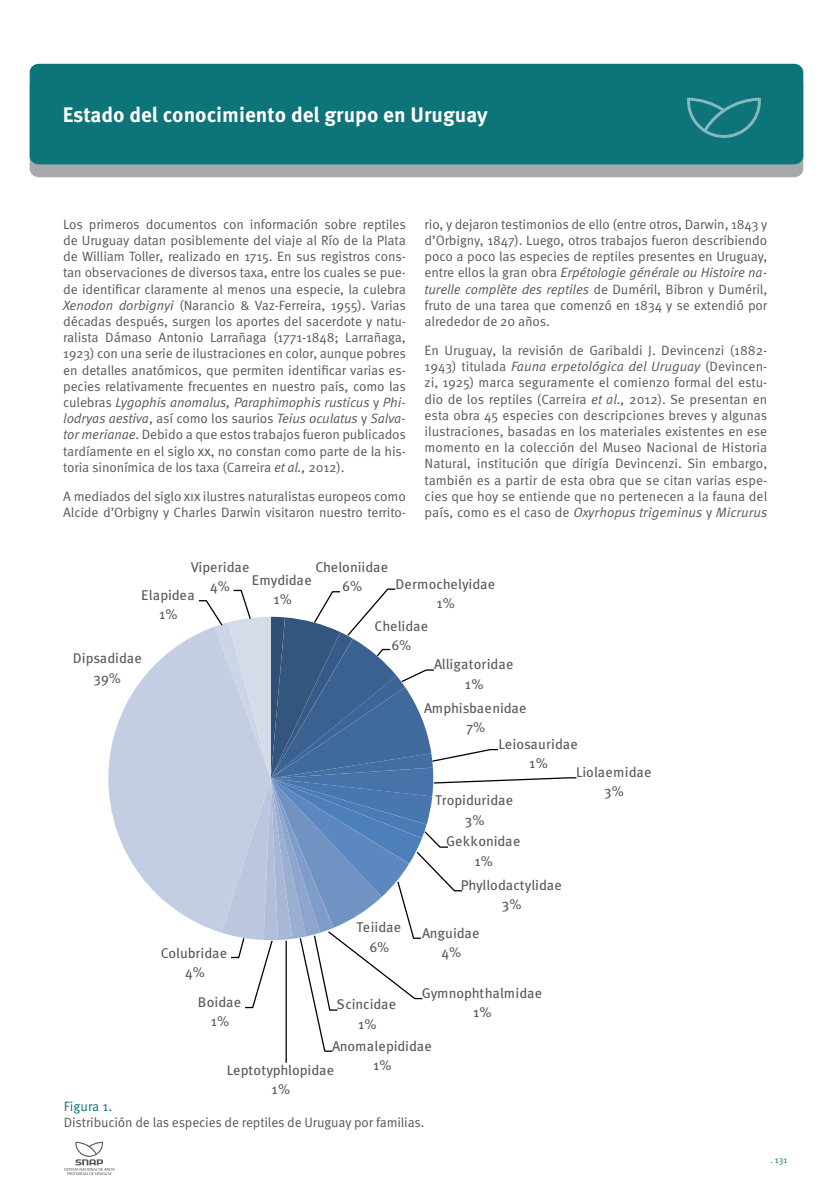
<style>
.page{position:relative;width:830px;height:1191px;background:#fff}
.page>*{position:absolute;margin:0;border:0;box-sizing:border-box;transform-origin:0 0}
.t1{font:700 21px "Meta Pro";color:#fff}
.t2{font:14.1px/19.2px "Meta Pro";color:#595959;text-align:center}
.t3{font:13.5px/16.2px "Meta Pro";letter-spacing:-.01em;color:#58585a;text-align:justify}
.t4{font:13.5px "Meta Pro";color:#0d7479}
.t5{font:9px "Meta Pro";color:#0d7479}
.s1{font-style:italic}
</style>
<div class="page">
<svg style="left:64px;top:1141px;width:51px;height:34px"></svg>
<svg style="left:108px;top:588px;width:469px;height:475px"></svg>
<div style="left:30px;top:77px;width:772px;height:100px;background:#a7a9ac;border-radius:9px"></div>
<div style="left:30px;top:64px;width:772px;height:100px;background:#0d7479;border-radius:9px"></div>
<svg style="left:687px;top:98px;width:73px;height:40px"></svg>
<h1 class="t1" style="left:63px;top:102px;width:426px">Estado del conocimiento del grupo en Uruguay</h1>
<p class="t3" style="left:63px;top:216px;width:344px">Los primeros documentos con información sobre reptiles de Uruguay datan posiblemente del viaje al Río de la Plata de William Toller, realizado en 1715. En sus registros cons&shy;tan observaciones de diversos taxa, entre los cuales se pue&shy;de identificar claramente al menos una especie, la culebra <span class="s1">Xenodon dorbignyi</span> (Narancio &amp; Vaz-Ferreira, 1955). Varias décadas después, surgen los aportes del sacerdote y natu&shy;ralista Dámaso Antonio Larrañaga (1771-1848; Larrañaga, 1923) con una serie de ilustraciones en color, aunque pobres en detalles anatómicos, que permiten identificar varias es&shy;pecies relativamente frecuentes en nuestro país, como las culebras <span class="s1">Lygophis anomalus, Paraphimophis rusticus</span> y <span class="s1">Phi&shy;lodryas aestiva</span>, así como los saurios <span class="s1">Teius oculatus</span> y <span class="s1">Salva&shy;tor merianae</span>. Debido a que estos trabajos fueron publicados tardíamente en el siglo xx, no constan como parte de la his&shy;toria sinonímica de los taxa (Carreira <span class="s1">et al.,</span> 2012).</p>
<p class="t3" style="left:63px;top:488px;width:344px">A mediados del siglo xix ilustres naturalistas europeos como<br>Alcide d’Orbigny y Charles Darwin visitaron nuestro territo-</p>
<p class="t3" style="left:424px;top:216px;width:344px">rio, y dejaron testimonios de ello (entre otros, Darwin, 1843 y d’Orbigny, 1847). Luego, otros trabajos fueron describiendo poco a poco las especies de reptiles presentes en Uruguay, entre ellos la gran obra <span class="s1">Erpétologie générale ou Histoire na&shy;turelle complète des reptiles</span> de Duméril, Bibron y Duméril, fruto de una tarea que comenzó en 1834 y se extendió por alrededor de 20 años.</p>
<p class="t3" style="left:424px;top:342px;width:344px">En Uruguay, la revisión de Garibaldi J. Devincenzi (1882- 1943) titulada <span class="s1">Fauna erpetológica del Uruguay</span> (Devincen&shy;zi, 1925) marca seguramente el comienzo formal del estu&shy;dio de los reptiles (Carreira <span class="s1">et al.,</span> 2012). Se presentan en esta obra 45 especies con descripciones breves y algunas ilustraciones, basadas en los materiales existentes en ese momento en la colección del Museo Nacional de Historia Natural, institución que dirigía Devincenzi. Sin embargo, también es a partir de esta obra que se citan varias espe&shy;cies que hoy se entiende que no pertenecen a la fauna del país, como es el caso de <span class="s1">Oxyrhopus trigeminus</span> y <span class="s1">Micrurus</span></p>
<p class="t2" style="left:191px;top:558px;width:60px">Viperidae<br>4%</p>
<p class="t2" style="left:315px;top:558px;width:74px">Cheloniidae<br>6%</p>
<p class="t2" style="left:251px;top:570px;width:61px">Emydidae<br>1%</p>
<p class="t2" style="left:395px;top:574px;width:101px">Dermochelyidae<br>1%</p>
<p class="t2" style="left:374px;top:617px;width:55px">Chelidae<br>6%</p>
<p class="t2" style="left:434px;top:655px;width:81px">Alligatoridae<br>1%</p>
<p class="t2" style="left:424px;top:699px;width:104px">Amphisbaenidae<br>7%</p>
<p class="t2" style="left:498px;top:735px;width:81px">Leiosauridae<br>1%</p>
<p class="t2" style="left:141px;top:586px;width:55px">Elapidea<br>1%</p>
<p class="t2" style="left:73px;top:649px;width:70px">Dipsadidae<br>39%</p>
<p class="t2" style="left:575px;top:763px;width:77px">Liolaemidae<br>3%</p>
<p class="t2" style="left:435px;top:791px;width:79px">Tropiduridae<br>3%</p>
<p class="t2" style="left:446px;top:832px;width:76px">Gekkonidae<br>1%</p>
<p class="t2" style="left:460px;top:876px;width:102px">Phyllodactylidae<br>3%</p>
<p class="t2" style="left:422px;top:923px;width:59px">Anguidae<br>4%</p>
<p class="t2" style="left:356px;top:918px;width:46px">Teiidae<br>6%</p>
<p class="t2" style="left:161px;top:944px;width:68px">Colubridae<br>4%</p>
<p class="t2" style="left:421px;top:984px;width:122px">Gymnophthalmidae<br>1%</p>
<p class="t2" style="left:198px;top:992px;width:45px">Boidae<br>1%</p>
<p class="t2" style="left:336px;top:995px;width:61px">Scincidae<br>1%</p>
<p class="t2" style="left:226px;top:1034px;width:206px;line-height:24.3px;text-align:left;text-indent:105px">Anomalepididae<br>Leptotyphlopidae</p>
<p class="t2" style="left:373px;top:1055px;width:20px">1%</p>
<p class="t2" style="left:271px;top:1080px;width:20px">1%</p>
<p class="t4" style="left:64px;top:1097px;width:50px">Figura 1.</p>
<p class="t3" style="left:64px;top:1114px;width:362px">Distribución de las especies de reptiles de Uruguay por familias.</p>
<p class="t5" style="left:770px;top:1154px;width:18px">. 131</p>
</div>
